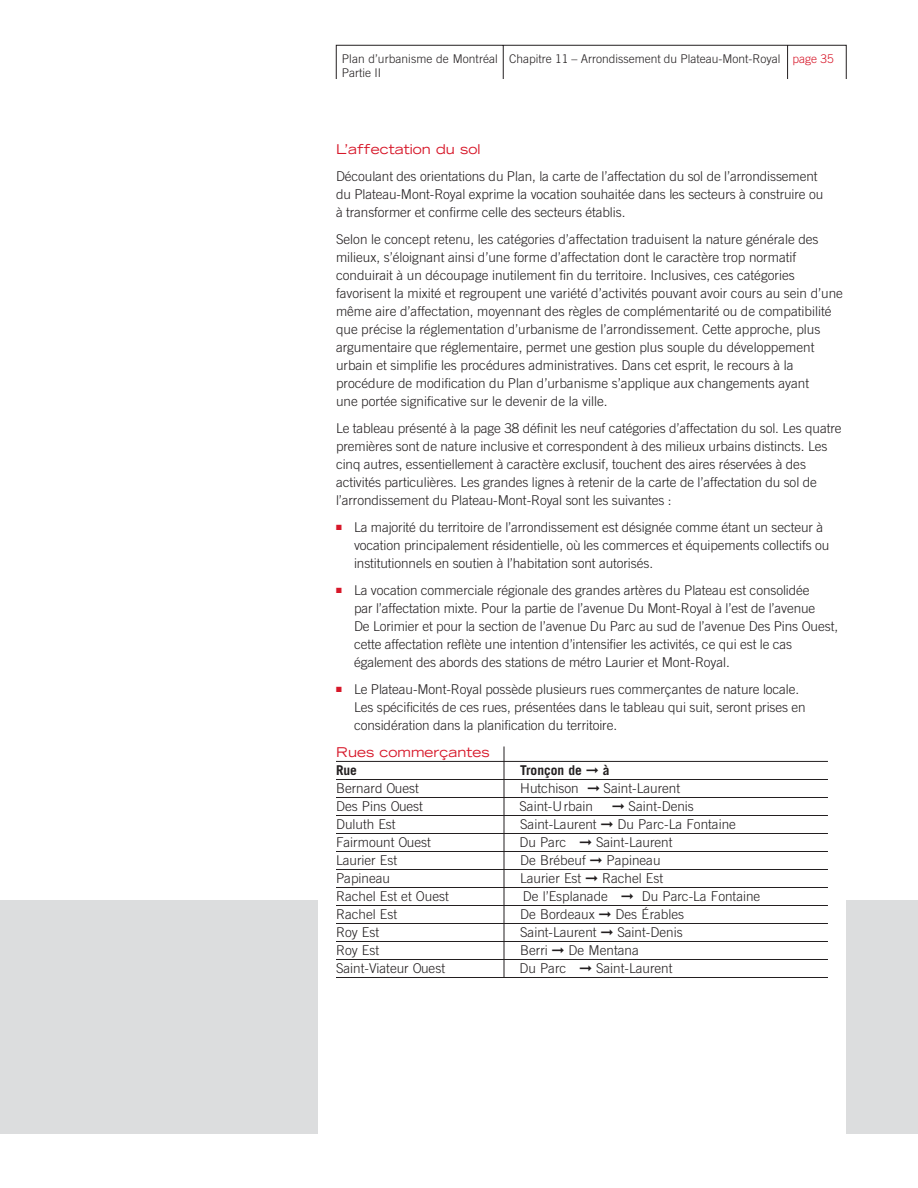
<style>
.page{position:relative;width:918px;height:1188px;background:#fff}
.page>*{position:absolute;margin:0;border:0;box-sizing:border-box;transform-origin:0 0}
.t1{font:300 13.5px/18px "Trade Gothic";letter-spacing:-.005em;color:#231f20}
.t2{font:expanded 13.5px "Trade Gothic LH";color:#d71729}
.t3{font:700 13.5px "Trade Gothic";color:#231f20}
.t4{font:300 12px/14.4px "Trade Gothic";color:#231f20}
.s1{color:#d71729}
</style>
<div class="page">
<svg style="left:336px;top:45px;width:511px;height:34px"></svg>
<div style="left:0;top:900px;width:918px;height:234px;background:#dcddde"></div>
<div style="left:318px;top:880px;width:528px;height:254px;background:#fff"></div>
<hr style="left:336px;top:761px;width:492px;height:1px;background:#231f20">
<hr style="left:336px;top:779px;width:492px;height:1px;background:#231f20">
<hr style="left:336px;top:797px;width:492px;height:1px;background:#231f20">
<hr style="left:336px;top:815px;width:492px;height:1px;background:#231f20">
<hr style="left:336px;top:833px;width:492px;height:1px;background:#231f20">
<hr style="left:336px;top:851px;width:492px;height:1px;background:#231f20">
<hr style="left:336px;top:869px;width:492px;height:1px;background:#231f20">
<hr style="left:336px;top:887px;width:492px;height:1px;background:#231f20">
<hr style="left:336px;top:905px;width:492px;height:1px;background:#231f20">
<hr style="left:336px;top:923px;width:492px;height:1px;background:#231f20">
<hr style="left:336px;top:941px;width:492px;height:1px;background:#231f20">
<hr style="left:336px;top:959px;width:492px;height:1px;background:#231f20">
<hr style="left:336px;top:977px;width:492px;height:1px;background:#231f20">
<hr style="left:504px;top:747px;width:1px;height:231px;background:#231f20">
<p class="t4" style="left:342px;top:52px;width:157px">Plan d’urbanisme de Montréal<br>Partie II</p>
<p class="t4" style="left:509px;top:52px;width:326px">Chapitre 11 – Arrondissement du Plateau-Mont-Royal <span class="s1">page 35</span></p>
<p class="t2" style="left:336px;top:144px;width:146px">L’affectation du sol</p>
<p class="t1" style="left:336px;top:168px;width:489px">Découlant des orientations du Plan, la carte de l’affectation du sol de l’arrondissement du Plateau-Mont-Royal exprime la vocation souhaitée dans les secteurs à construire ou à transformer et confirme celle des secteurs établis.</p>
<p class="t1" style="left:336px;top:231px;width:508px">Selon le concept retenu, les catégories d’affectation traduisent la nature générale des milieux, s’éloignant ainsi d’une forme d’affectation dont le caractère trop normatif conduirait à un découpage inutilement fin du territoire. Inclusives, ces catégories favorisent la mixité et regroupent une variété d’activités pouvant avoir cours au sein d’une même aire d’affectation, moyennant des règles de complémentarité ou de compatibilité que précise la réglementation d’urbanisme de l’arrondissement. Cette approche, plus argumentaire que réglementaire, permet une gestion plus souple du développement urbain et simplifie les procédures administratives. Dans cet esprit, le recours à la procédure de modification du Plan d’urbanisme s’applique aux changements ayant<br>une portée significative sur le devenir de la ville.</p>
<p class="t1" style="left:336px;top:420px;width:507px">Le tableau présenté à la page 38 définit les neuf catégories d’affectation du sol. Les quatre premières sont de nature inclusive et correspondent à des milieux urbains distincts. Les cinq autres, essentiellement à caractère exclusif, touchent des aires réservées à des activités particulières. Les grandes lignes à retenir de la carte de l’affectation du sol de l’arrondissement du Plateau-Mont-Royal sont les suivantes :</p>
<p class="t1" style="left:354px;top:519px;width:477px;text-indent:-18px"><span class="s1">■</span> La majorité du territoire de l’arrondissement est désignée comme étant un secteur à vocation principalement résidentielle, où les commerces et équipements collectifs ou institutionnels en soutien à l’habitation sont autorisés.</p>
<p class="t1" style="left:354px;top:582px;width:486px;text-indent:-18px"><span class="s1">■</span> La vocation commerciale régionale des grandes artères du Plateau est consolidée<br>par l’affectation mixte. Pour la partie de l’avenue Du Mont-Royal à l’est de l’avenue<br>De Lorimier et pour la section de l’avenue Du Parc au sud de l’avenue Des Pins Ouest, cette affectation reflète une intention d’intensifier les activités, ce qui est le cas également des abords des stations de métro Laurier et Mont-Royal.</p>
<p class="t1" style="left:354px;top:681px;width:453px;text-indent:-18px"><span class="s1">■</span> Le Plateau-Mont-Royal possède plusieurs rues commerçantes de nature locale.<br>Les spécificités de ces rues, présentées dans le tableau qui suit, seront prises en considération dans la planification du territoire.</p>
<p class="t2" style="left:336px;top:747px;width:155px">Rues commerçantes</p>
<p class="t3" style="left:336px;top:765px;width:23px">Rue</p>
<p class="t3" style="left:520px;top:765px;width:91px">Tronçon de ➞ à</p>
<p class="t1" style="left:336px;top:780px;width:84px">Bernard Ouest</p>
<p class="t1" style="left:520px;top:780px;width:161px">Hutchison ➞ Saint-Laurent</p>
<p class="t1" style="left:336px;top:798px;width:89px">Des Pins Ouest</p>
<p class="t1" style="left:519px;top:798px;width:75px">Saint-U rbain</p>
<p class="t1" style="left:612px;top:798px;width:83px">➞ Saint-Denis</p>
<p class="t1" style="left:336px;top:816px;width:61px">Duluth Est</p>
<p class="t1" style="left:520px;top:816px;width:217px">Saint-Laurent ➞ Du Parc-La Fontaine</p>
<p class="t1" style="left:336px;top:834px;width:96px">Fairmount Ouest</p>
<p class="t1" style="left:519px;top:834px;width:155px">Du Parc ➞ Saint-Laurent</p>
<p class="t1" style="left:336px;top:852px;width:63px">Laurier Est</p>
<p class="t1" style="left:520px;top:852px;width:142px">De Brébeuf ➞ Papineau</p>
<p class="t1" style="left:336px;top:870px;width:56px">Papineau</p>
<p class="t1" style="left:520px;top:870px;width:145px">Laurier Est ➞ Rachel Est</p>
<p class="t1" style="left:336px;top:888px;width:114px">Rachel Est et Ouest</p>
<p class="t1" style="left:523px;top:888px;width:239px">De l’Esplanade ➞ Du Parc-La Fontaine</p>
<p class="t1" style="left:336px;top:906px;width:63px">Rachel Est</p>
<p class="t1" style="left:520px;top:906px;width:166px">De Bordeaux ➞ Des É rables</p>
<p class="t1" style="left:336px;top:924px;width:45px">Roy Est</p>
<p class="t1" style="left:520px;top:924px;width:164px">Saint-Laurent ➞ Saint-Denis</p>
<p class="t1" style="left:336px;top:942px;width:45px">Roy Est</p>
<p class="t1" style="left:520px;top:942px;width:120px">Berri ➞ De Mentana</p>
<p class="t1" style="left:336px;top:960px;width:111px">Saint-Viateur Ouest</p>
<p class="t1" style="left:519px;top:960px;width:155px">Du Parc ➞ Saint-Laurent</p>
</div>
